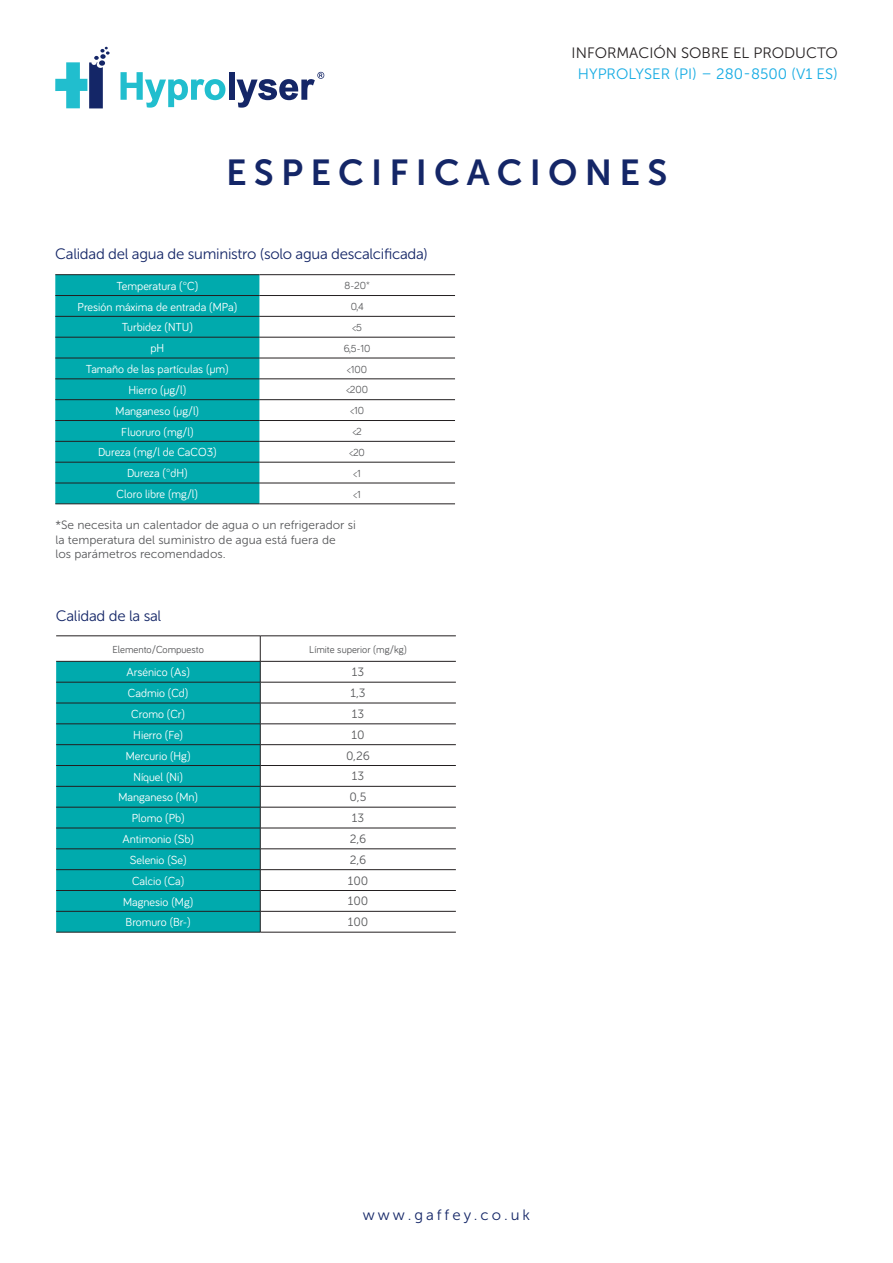
<style>
.page{position:relative;width:893px;height:1263px;background:#fff}
.page>*{position:absolute;margin:0;border:0;box-sizing:border-box;transform-origin:0 0}
.t1{font:36px "Museo Sans 700";letter-spacing:.2em;color:#142667}
.t2{font:15px "Museo Sans 300";letter-spacing:-.02em;color:#142667}
.t3{font:15px "Museo Sans 300";color:#14abe3}
.t4{font:15px "Museo Sans 300";color:#231f20}
.t5{font:15px "Museo Sans 300";letter-spacing:.2em;color:#142667}
.t6{font:12px "Bariol";color:#fff}
.t7{font:12px/14.4px "Museo Sans 300";color:#57585a}
.t8{font:10.5px "Bariol";color:#57585a}
</style>
<div class="page">
<div style="left:55px;top:275px;width:204px;height:229px;background:#00aaad"></div>
<hr style="left:55px;top:274px;width:204px;height:1px;background:#231f20">
<hr style="left:259px;top:274px;width:196px;height:1px;background:#231f20">
<hr style="left:55px;top:295px;width:204px;height:1px;background:#231f20">
<hr style="left:259px;top:295px;width:196px;height:1px;background:#231f20">
<hr style="left:55px;top:316px;width:204px;height:1px;background:#231f20">
<hr style="left:259px;top:316px;width:196px;height:1px;background:#231f20">
<hr style="left:55px;top:337px;width:204px;height:1px;background:#231f20">
<hr style="left:259px;top:337px;width:196px;height:1px;background:#231f20">
<hr style="left:55px;top:358px;width:204px;height:1px;background:#231f20">
<hr style="left:259px;top:358px;width:196px;height:1px;background:#231f20">
<hr style="left:55px;top:379px;width:204px;height:1px;background:#231f20">
<hr style="left:259px;top:379px;width:196px;height:1px;background:#231f20">
<hr style="left:55px;top:399px;width:204px;height:1px;background:#231f20">
<hr style="left:259px;top:399px;width:196px;height:1px;background:#231f20">
<hr style="left:55px;top:420px;width:204px;height:1px;background:#231f20">
<hr style="left:259px;top:420px;width:196px;height:1px;background:#231f20">
<hr style="left:55px;top:441px;width:204px;height:1px;background:#231f20">
<hr style="left:259px;top:441px;width:196px;height:1px;background:#231f20">
<hr style="left:55px;top:462px;width:204px;height:1px;background:#231f20">
<hr style="left:259px;top:462px;width:196px;height:1px;background:#231f20">
<hr style="left:55px;top:483px;width:204px;height:1px;background:#231f20">
<hr style="left:259px;top:483px;width:196px;height:1px;background:#231f20">
<hr style="left:55px;top:504px;width:204px;height:1px;background:#231f20">
<hr style="left:259px;top:504px;width:196px;height:1px;background:#231f20">
<div style="left:56px;top:662px;width:204px;height:270px;background:#00aaad"></div>
<hr style="left:56px;top:635px;width:204px;height:1px;background:#231f20">
<hr style="left:260px;top:635px;width:196px;height:1px;background:#231f20">
<hr style="left:56px;top:661px;width:204px;height:1px;background:#231f20">
<hr style="left:260px;top:661px;width:196px;height:1px;background:#231f20">
<hr style="left:56px;top:682px;width:204px;height:1px;background:#231f20">
<hr style="left:260px;top:682px;width:196px;height:1px;background:#231f20">
<hr style="left:56px;top:703px;width:204px;height:1px;background:#231f20">
<hr style="left:260px;top:703px;width:196px;height:1px;background:#231f20">
<hr style="left:56px;top:723px;width:204px;height:1px;background:#231f20">
<hr style="left:260px;top:723px;width:196px;height:1px;background:#231f20">
<hr style="left:56px;top:744px;width:204px;height:1px;background:#231f20">
<hr style="left:260px;top:744px;width:196px;height:1px;background:#231f20">
<hr style="left:56px;top:765px;width:204px;height:1px;background:#231f20">
<hr style="left:260px;top:765px;width:196px;height:1px;background:#231f20">
<hr style="left:56px;top:786px;width:204px;height:1px;background:#231f20">
<hr style="left:260px;top:786px;width:196px;height:1px;background:#231f20">
<hr style="left:56px;top:807px;width:204px;height:1px;background:#231f20">
<hr style="left:260px;top:807px;width:196px;height:1px;background:#231f20">
<hr style="left:56px;top:828px;width:204px;height:1px;background:#231f20">
<hr style="left:260px;top:828px;width:196px;height:1px;background:#231f20">
<hr style="left:56px;top:848px;width:204px;height:1px;background:#231f20">
<hr style="left:260px;top:848px;width:196px;height:1px;background:#231f20">
<hr style="left:56px;top:869px;width:204px;height:1px;background:#231f20">
<hr style="left:260px;top:869px;width:196px;height:1px;background:#231f20">
<hr style="left:56px;top:890px;width:204px;height:1px;background:#231f20">
<hr style="left:260px;top:890px;width:196px;height:1px;background:#231f20">
<hr style="left:56px;top:911px;width:204px;height:1px;background:#231f20">
<hr style="left:260px;top:911px;width:196px;height:1px;background:#231f20">
<hr style="left:56px;top:932px;width:204px;height:1px;background:#231f20">
<hr style="left:260px;top:932px;width:196px;height:1px;background:#231f20">
<svg style="left:260px;top:636px;width:1px;height:296px"></svg>
<div style="left:229px;top:72px;width:6px;height:28px;background:#142667"></div>
<svg style="left:121px;top:72px;width:104px;height:36px"></svg>
<svg style="left:55px;top:47px;width:55px;height:61px"></svg>
<svg style="left:236px;top:72px;width:88px;height:36px"></svg>
<p class="t4" style="left:572px;top:45px;width:268px">INFORMACIÓN SOBRE EL PRODUCTO</p>
<p class="t3" style="left:578px;top:66px;width:262px">HYPROLYSER (PI) – 280-8500 (V1 ES)</p>
<h1 class="t1" style="left:226px;top:153px;width:443px">ESPECIFICACIONES</h1>
<p class="t2" style="left:55px;top:246px;width:374px">Calidad del agua de suministro (solo agua descalcificada)</p>
<p class="t6" style="left:116px;top:278px;width:83px">Temperatura (°C)</p>
<p class="t8" style="left:345px;top:279px;width:27px">8-20*</p>
<p class="t6" style="left:77px;top:298px;width:161px">Presión máxima de entrada (MPa)</p>
<p class="t8" style="left:351px;top:299px;width:14px">0,4</p>
<p class="t6" style="left:122px;top:319px;width:73px">Turbidez (NTU)</p>
<p class="t8" style="left:353px;top:320px;width:11px">&lt;5</p>
<p class="t6" style="left:150px;top:340px;width:15px">pH</p>
<p class="t8" style="left:344px;top:341px;width:28px">6,5-10</p>
<p class="t6" style="left:86px;top:361px;width:144px">Tamaño de las partículas (μm)</p>
<p class="t8" style="left:347px;top:362px;width:21px">&lt;100</p>
<p class="t6" style="left:128px;top:382px;width:59px">Hierro (μg/l)</p>
<p class="t8" style="left:346px;top:383px;width:23px">&lt;200</p>
<p class="t6" style="left:116px;top:403px;width:85px">Manganeso (μg/l)</p>
<p class="t8" style="left:350px;top:404px;width:15px">&lt;10</p>
<p class="t6" style="left:121px;top:423px;width:74px">Fluoruro (mg/l)</p>
<p class="t8" style="left:353px;top:424px;width:11px">&lt;2</p>
<p class="t6" style="left:98px;top:444px;width:120px">Dureza (mg/l de CaCO3)</p>
<p class="t8" style="left:349px;top:445px;width:17px">&lt;20</p>
<p class="t6" style="left:127px;top:465px;width:62px">Dureza (°dH)</p>
<p class="t8" style="left:354px;top:466px;width:9px">&lt;1</p>
<p class="t6" style="left:117px;top:486px;width:83px">Cloro libre (mg/l)</p>
<p class="t8" style="left:354px;top:487px;width:9px">&lt;1</p>
<p class="t7" style="left:55px;top:518px;width:302px">*Se necesita un calentador de agua o un refrigerador si la temperatura del suministro de agua está fuera de<br>los parámetros recomendados.</p>
<p class="t2" style="left:56px;top:608px;width:107px">Calidad de la sal</p>
<p class="t8" style="left:112px;top:642px;width:93px">Elemento/Compuesto</p>
<p class="t8" style="left:309px;top:642px;width:99px">Límite superior (mg/kg)</p>
<p class="t6" style="left:126px;top:664px;width:65px">Arsénico (As)</p>
<p class="t7" style="left:352px;top:665px;width:14px">13</p>
<p class="t6" style="left:128px;top:685px;width:62px">Cadmio (Cd)</p>
<p class="t7" style="left:350px;top:686px;width:17px">1,3</p>
<p class="t6" style="left:131px;top:706px;width:55px">Cromo (Cr)</p>
<p class="t7" style="left:352px;top:707px;width:14px">13</p>
<p class="t6" style="left:133px;top:727px;width:51px">Hierro (Fe)</p>
<p class="t7" style="left:352px;top:727px;width:15px">10</p>
<p class="t6" style="left:126px;top:748px;width:66px">Mercurio (Hg)</p>
<p class="t7" style="left:346px;top:748px;width:26px">0,26</p>
<p class="t6" style="left:134px;top:768px;width:51px">Níquel (Ni)</p>
<p class="t7" style="left:352px;top:769px;width:14px">13</p>
<p class="t6" style="left:118px;top:789px;width:81px">Manganeso (Mn)</p>
<p class="t7" style="left:350px;top:790px;width:18px">0,5</p>
<p class="t6" style="left:132px;top:810px;width:55px">Plomo (Pb)</p>
<p class="t7" style="left:352px;top:811px;width:14px">13</p>
<p class="t6" style="left:122px;top:831px;width:73px">Antimonio (Sb)</p>
<p class="t7" style="left:350px;top:832px;width:18px">2,6</p>
<p class="t6" style="left:130px;top:852px;width:58px">Selenio (Se)</p>
<p class="t7" style="left:350px;top:852px;width:18px">2,6</p>
<p class="t6" style="left:132px;top:872px;width:54px">Calcio (Ca)</p>
<p class="t7" style="left:348px;top:873px;width:22px">100</p>
<p class="t6" style="left:123px;top:893px;width:72px">Magnesio (Mg)</p>
<p class="t7" style="left:348px;top:894px;width:22px">100</p>
<p class="t6" style="left:126px;top:914px;width:67px">Bromuro (Br-)</p>
<p class="t7" style="left:348px;top:915px;width:22px">100</p>
<p class="t5" style="left:363px;top:1207px;width:169px">www.gaffey.co.uk</p>
</div>
